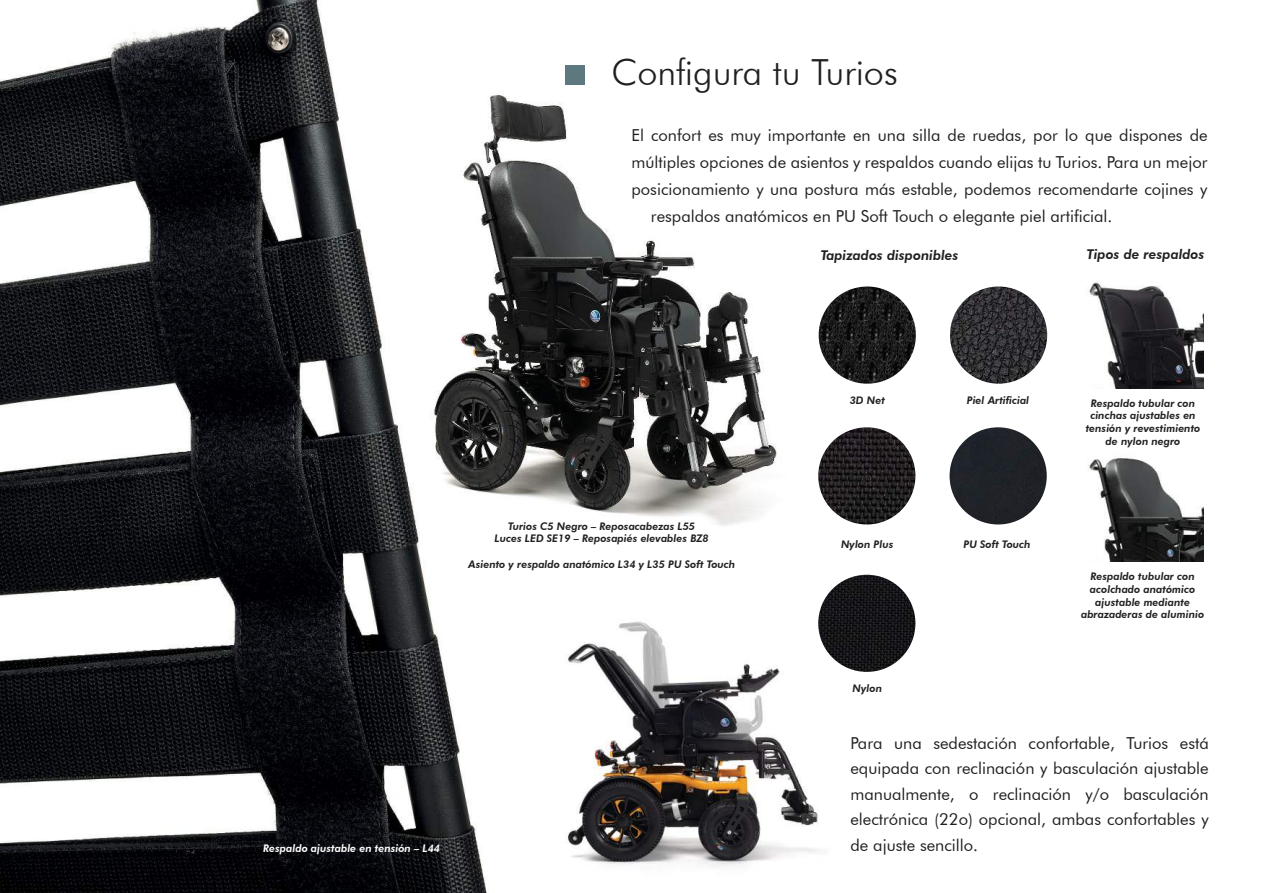
<style>
.page{position:relative;width:1263px;height:893px;background:#fff}
.page>*{position:absolute;margin:0;border:0;box-sizing:border-box;transform-origin:0 0}
.t1{font:300 36px "Futura BT";color:#221f1f}
.t2{font:16.5px/25.5px "Futura BT";color:#221f1f;text-align:justify}
.t3{font:italic 800 13.5px "Futura BT";color:#221f1f}
.t4{font:italic 800 10.5px/12.6px "Futura BT";color:#221f1f;text-align:center}
.t5{font:italic 800 10.5px "Futura BT";color:#fff}
</style>
<div class="page">
<img style="left:567px;top:575px;width:293px;height:292px">
<img style="left:506px;top:69px;width:339px;height:457px">
<img style="left:819px;top:286px;width:97px;height:98px;border-radius:49px">
<div style="left:949px;top:427px;width:98px;height:97px;background:#202228;border-radius:49px"></div>
<img style="left:818px;top:427px;width:97px;height:97px;border-radius:49px">
<img style="left:950px;top:286px;width:97px;height:98px;border-radius:49px">
<img style="left:818px;top:575px;width:97px;height:97px;border-radius:49px">
<img style="left:0;top:0;width:506px;height:893px">
<div style="left:566px;top:65px;width:19px;height:20px;background:#5d787e"></div>
<img style="left:1088px;top:457px;width:116px;height:105px">
<img style="left:1089px;top:282px;width:115px;height:106px">
<h1 class="t1" style="left:612px;top:50px;width:288px">Con昀椀gura tu Turios</h1>
<p class="t2" style="left:631px;top:123px;width:578px">El confort es muy importante en una silla de ruedas, por lo que dispones de</p>
<p class="t2" style="left:631px;top:150px;width:577px">múltiples opciones de asientos y respaldos cuando elijas tu Turios. Para un mejor</p>
<p class="t2" style="left:631px;top:177px;width:578px">posicionamiento y una postura más estable, podemos recomendarte cojines y</p>
<p class="t2" style="left:651px;top:203px;width:463px">respaldos anatómicos en PU Soft Touch o elegante piel arti昀椀cial.</p>
<p class="t3" style="left:821px;top:250px;width:139px">Tapizados disponibles</p>
<p class="t3" style="left:1087px;top:249px;width:119px">Tipos de respaldos</p>
<p class="t4" style="left:495px;top:521px;width:216px">Turios C5 Negro – Reposacabezas L55<br>Luces LED SE19 – Reposapiés elevables BZ8</p>
<p class="t4" style="left:468px;top:558px;width:269px">Asiento y respaldo anatómico L34 y L35 PU Soft Touch</p>
<p class="t4" style="left:850px;top:394px;width:37px">3D Net</p>
<p class="t4" style="left:967px;top:393px;width:64px">Piel Arti昀椀cial</p>
<p class="t4" style="left:841px;top:539px;width:54px">Nylon Plus</p>
<p class="t4" style="left:963px;top:539px;width:69px">PU Soft Touch</p>
<p class="t4" style="left:852px;top:683px;width:31px">Nylon</p>
<p class="t4" style="left:1086px;top:398px;width:116px">Respaldo tubular con cinchas ajustables en tensión y revestimiento de nylon negro</p>
<p class="t4" style="left:1081px;top:571px;width:125px">Respaldo tubular con acolchado anatómico ajustable mediante abrazaderas de aluminio</p>
<p class="t2" style="left:850px;top:732px;width:360px">Para una sedestación confortable, Turios está equipada con reclinación y basculación ajustable manualmente, o reclinación y/o basculación electrónica (22o) opcional, ambas confortables y</p>
<p class="t5" style="left:263px;top:844px;width:178px">Respaldo ajustable en tensión – L44</p>
<p class="t2" style="left:850px;top:834px;width:129px">de ajuste sencillo.</p>
</div>
